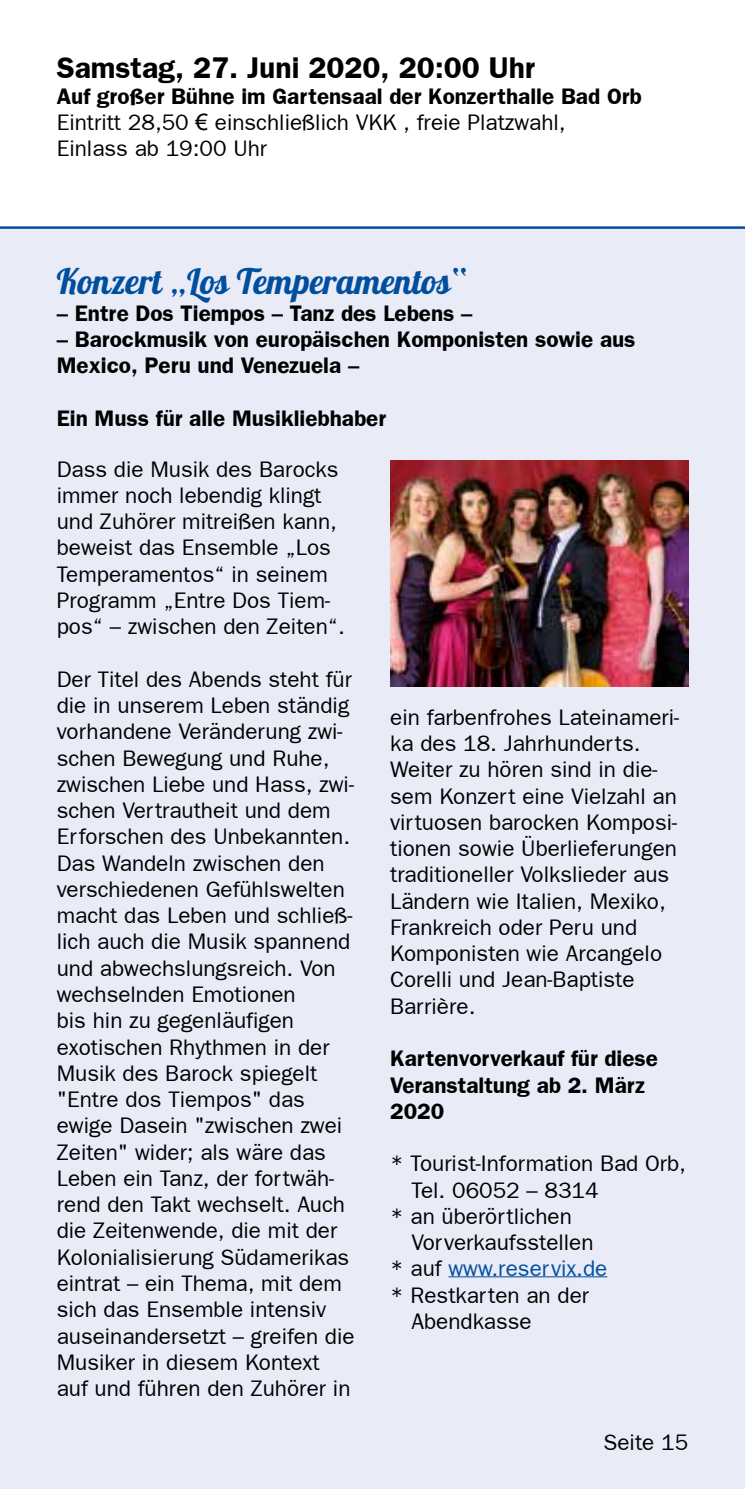
<style>
.page{position:relative;width:745px;height:1489px;background:#fff}
.page>*{position:absolute;margin:0;border:0;box-sizing:border-box;transform-origin:0 0}
.t1{font:35px "Lobster 1.4";color:#004e9e}
.t2{font:700 30px "Frankfurt Gothic";color:#000}
.t3{font:22.5px/26.2px "Frankfurt Gothic Plain";color:#000}
.t4{font:700 22.5px/26.2px "Frankfurt Gothic";color:#000}
.t5{font:22.5px "Frankfurt Gothic Plain";color:#004e9e}
.s1{font-family:"Arial"}
.s2{color:#000}
</style>
<div class="page">
<div style="left:0;top:227px;width:744px;height:1261px;background:#e9ebf7"></div>
<hr style="left:0;top:226px;width:744px;height:3px;background:#004e9e">
<hr style="left:448px;top:1276px;width:159px;height:1px;background:#004e9e">
<img style="left:390px;top:461px;width:297px;height:225px">
<h2 class="t2" style="left:57px;top:50px;width:479px">Samstag, 27. Juni 2020, 20:00 Uhr</h2>
<p class="t4" style="left:57px;top:82px;width:586px">Auf großer Bühne im Gartensaal der Konzerthalle Bad Orb</p>
<p class="t3" style="left:57px;top:109px;width:510px">Eintritt 28,50 <span class="s1">€</span> einschließlich VKK , freie Platzwahl,<br>Einlass ab 19:00 Uhr</p>
<h1 class="t1" style="left:57px;top:259px;width:413px">Konzert „Los Temperamentos“</h1>
<p class="t4" style="left:57px;top:299px;width:417px">– Entre Dos Tiempos – Tanz des Lebens –</p>
<p class="t4" style="left:57px;top:325px;width:580px">– Barockmusik von europäischen Komponisten sowie aus<br>Mexico, Peru und Venezuela –</p>
<p class="t4" style="left:57px;top:404px;width:330px">Ein Muss für alle Musikliebhaber</p>
<p class="t3" style="left:57px;top:455px;width:289px">Dass die Musik des Barocks immer noch lebendig klingt und Zuhörer mitreißen kann, beweist das Ensemble „Los<br>Temperamentos“ in seinem<br>Programm „Entre Dos Tiem&shy;pos“ – zwischen den Zeiten“.</p>
<p class="t3" style="left:57px;top:665px;width:299px">Der Titel des Abends steht für die in unserem Leben ständig vorhandene Veränderung zwi&shy;schen Bewegung und Ruhe, zwischen Liebe und Hass, zwi&shy;schen Vertrautheit und dem<br>Erforschen des Unbekannten.<br>Das Wandeln zwischen den verschiedenen Gefühlswelten macht das Leben und schließ&shy;lich auch die Musik spannend und abwechslungsreich. Von wechselnden Emotionen<br>bis hin zu gegenläufigen exotischen Rhythmen in der<br>Musik des Barock spiegelt "Entre dos Tiempos" das ewige Dasein "zwischen zwei<br>Zeiten" wider; als wäre das<br>Leben ein Tanz, der fortwäh&shy;rend den Takt wechselt. Auch die Zeitenwende, die mit der<br>Kolonialisierung Südamerikas eintrat – ein Thema, mit dem sich das Ensemble intensiv auseinandersetzt – greifen die<br>Musiker in diesem Kontext auf und führen den Zuhörer in</p>
<p class="t3" style="left:390px;top:703px;width:290px">ein farbenfrohes Lateinameri&shy;ka des 18. Jahrhunderts.<br>Weiter zu hören sind in die&shy;sem Konzert eine Vielzahl an virtuosen barocken Komposi&shy;tionen sowie Überlieferungen traditioneller Volkslieder aus<br>Ländern wie Italien, Mexiko,<br>Frankreich oder Peru und<br>Komponisten wie Arcangelo<br>Corelli und Jean-Baptiste<br>Barrière.</p>
<p class="t4" style="left:390px;top:1044px;width:269px">Kartenvorverkauf für diese<br>Veranstaltung ab 2. März<br>2020</p>
<p class="t3" style="left:390px;top:1149px;width:297px">* Tourist-Information Bad Orb,</p>
<p class="t3" style="left:411px;top:1176px;width:188px">Tel. 06052 – 8314</p>
<p class="t3" style="left:390px;top:1202px;width:183px">* an überörtlichen</p>
<p class="t3" style="left:411px;top:1228px;width:183px">Vorverkaufsstellen</p>
<p class="t5" style="left:390px;top:1255px;width:218px"><span class="s2">* auf</span> www.reservix.de</p>
<p class="t3" style="left:390px;top:1281px;width:200px">* Restkarten an der</p>
<p class="t3" style="left:411px;top:1307px;width:122px">Abendkasse</p>
<p class="t3" style="left:603px;top:1428px;width:86px">Seite 15</p>
</div>
